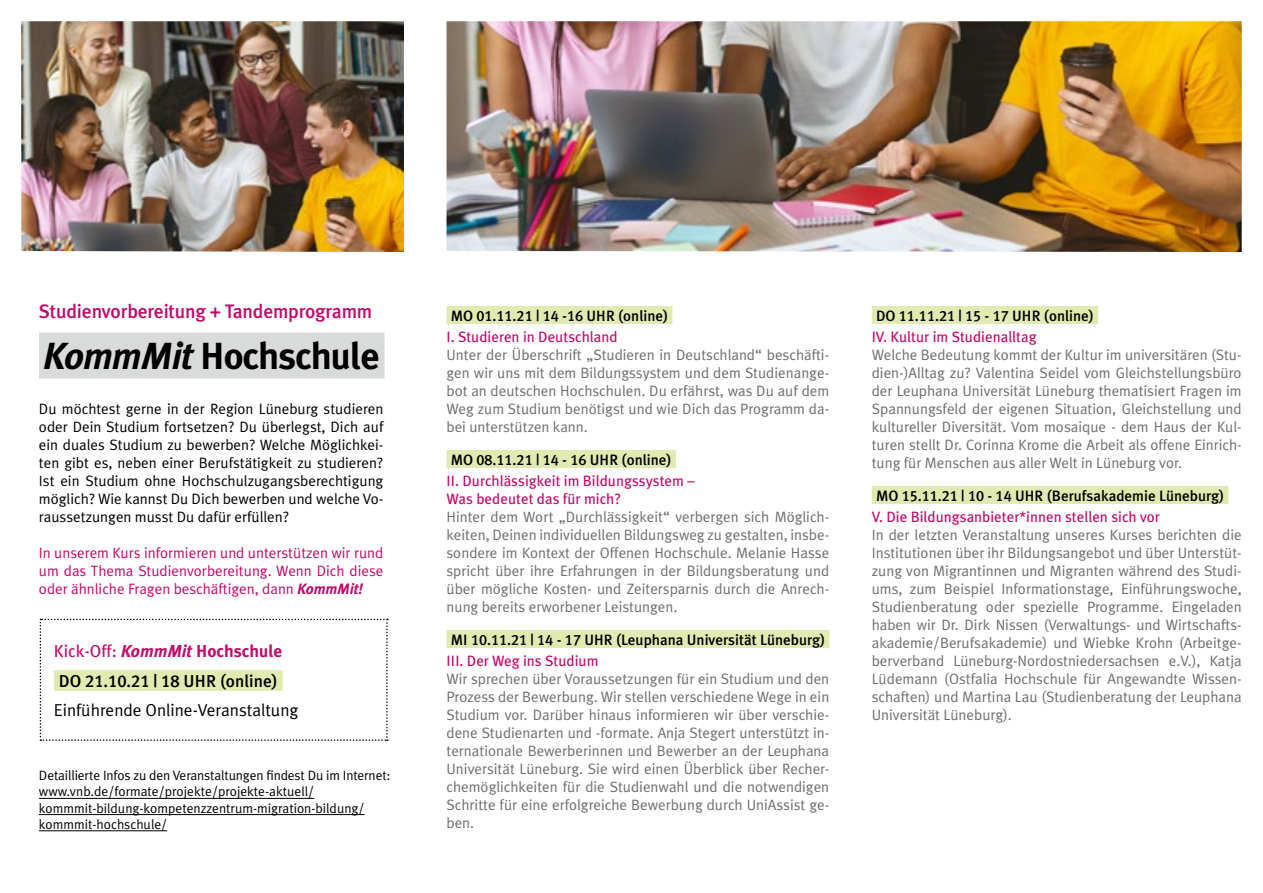
<style>
.page{position:relative;width:1263px;height:893px;background:#fff}
.page>*{position:absolute;margin:0;border:0;box-sizing:border-box;transform-origin:0 0}
.t1{font:700 37.65px "Meta Plus";letter-spacing:-.025em;color:#000}
.t2{font:500 19.5px "Meta Plus";letter-spacing:-.01em;color:#bf0a6a}
.t3{font:17.25px "Meta Plus";color:#000}
.t4{font:700 17.25px "Meta Plus";color:#bf0a6a}
.t5{font:17.25px "Meta Plus Medium Caps";color:#000}
.t6{font:15px/18px "Meta Plus";color:#6e6e6e;text-align:justify}
.t7{font:15px/18px "Meta Plus";color:#000;text-align:justify}
.t8{font:15px/18px "Meta Plus";color:#bf0a6a}
.t9{font:15px/18px "Meta Plus";color:#bf0a6a;text-align:justify}
.t10{font:15px "Meta Plus Medium Caps";color:#000}
.t11{font:500 15px/21px "Meta Plus";color:#000}
.t12{font:13.5px/16.2px "Meta Plus";color:#000}
.s1{font-style:italic}
.s2{font-weight:700;font-style:italic}
.s3{font-weight:400}
.s4{font-family:"Meta Plus";font-weight:500}
.s5{font-family:"Meta Plus Medium Caps";font-weight:400}
.s6{font-weight:400;color:#bf0a6a}
.s7{font-family:"Meta Plus Medium Caps";color:#000}
.s8{font-weight:500;color:#000}
</style>
<div class="page">
<div style="left:446px;top:306px;width:226px;height:18px;background:#e1eab0"></div>
<div style="left:446px;top:450px;width:230px;height:18px;background:#e1eab0"></div>
<div style="left:446px;top:630px;width:383px;height:18px;background:#e1eab0"></div>
<div style="left:872px;top:306px;width:226px;height:18px;background:#e1eab0"></div>
<div style="left:872px;top:486px;width:356px;height:18px;background:#e1eab0"></div>
<hr style="left:39px;top:798px;width:275px;height:1px;background:#000">
<hr style="left:39px;top:814px;width:326px;height:1px;background:#000">
<hr style="left:39px;top:830px;width:128px;height:1px;background:#000">
<div style="left:39px;top:333px;width:346px;height:46px;background:#d9dada"></div>
<svg style="left:40px;top:619px;width:348px;height:122px"></svg>
<img style="left:21px;top:21px;width:383px;height:231px">
<img style="left:446px;top:21px;width:796px;height:231px">
<h2 class="t2" style="left:39px;top:300px;width:335px">Studienvorbereitung + Tandemprogramm</h2>
<h1 class="t1" style="left:43px;top:334px;width:338px"><span class="s1">KommMit</span> Hochschule</h1>
<p class="t7" style="left:39px;top:400px;width:346px">Du möchtest gerne in der Region Lüneburg studieren oder Dein Studium fortsetzen? Du überlegst, Dich auf ein duales Studium zu bewerben? Welche Möglichkei&shy;ten gibt es, neben einer Berufstätigkeit zu studieren?<br>Ist ein Studium ohne Hochschulzugangsberechtigung möglich? Wie kannst Du Dich bewerben und welche Vo&shy;raussetzungen musst Du dafür erfüllen?</p>
<p class="t9" style="left:39px;top:544px;width:346px">I n unserem Kurs informieren und unterstützen wir rund um das Thema Studienvorbereitung. Wenn Dich diese oder ähnliche Fragen beschäftigen, dann <span class="s2">KommMit!</span></p>
<p class="t4" style="left:54px;top:641px;width:230px"><span class="s3">Kick-Off:</span> <span class="s1">KommMit</span> Hochschule</p>
<p class="t5" style="left:59px;top:671px;width:220px">DO 21.10.21 | 18 UHR (<span class="s4">online</span>)</p>
<p class="t3" style="left:54px;top:700px;width:246px">Einführende Online-Veranstaltung</p>
<p class="t12" style="left:39px;top:767px;width:353px">Detaillierte I nfos zu den Veranstaltungen findest Du im I nternet: www.vnb.de/formate/projekte/projekte-aktuell/ kommmit-bildung-kompetenzzentrum-migration-bildung/ kommmit-hochschule/</p>
<p class="t10" style="left:451px;top:307px;width:219px">MO 01.11.21 | 14 -16 UHR <span class="s4">(online)</span></p>
<p class="t8" style="left:446px;top:328px;width:173px">I . Studieren in Deutschland</p>
<p class="t6" style="left:446px;top:346px;width:384px">Unter der Überschrift „Studieren in Deutschland“ beschäfti&shy;gen wir uns mit dem Bildungssystem und dem Studienange&shy;bot an deutschen Hochschulen. Du erfährst, was Du auf dem Weg zum Studium benötigst und wie Dich das Programm da&shy;bei unterstützen kann.</p>
<p class="t10" style="left:451px;top:451px;width:222px">MO 08.11.21 | 14 - 16 UHR <span class="s4">(online)</span></p>
<p class="t8" style="left:446px;top:472px;width:250px">II . Durchlässigkeit im Bildungssystem –<br>Was bedeutet das für mich?</p>
<p class="t6" style="left:446px;top:508px;width:384px">Hinter dem Wort „Durchlässigkeit“ verbergen sich Möglich&shy;keiten, Deinen individuellen Bildungsweg zu gestalten, insbe&shy;sondere im Kontext der Offenen Hochschule. Melanie Hasse spricht über ihre Erfahrungen in der Bildungsberatung und über mögliche Kosten- und Zeitersparnis durch die Anrech&shy;nung bereits erworbener Leistungen.</p>
<p class="t11" style="left:446px;top:629px;width:380px"><span class="s5">MI 10.11.21 | 14 - 17 UHR (</span>Leuphana Universität Lüneburg)<br><span class="s6">III . Der Weg ins Studium</span></p>
<p class="t6" style="left:446px;top:670px;width:384px">Wir sprechen über Voraussetzungen für ein Studium und den Prozess der Bewerbung. Wir stellen verschiedene Wege in ein Studium vor. Darüber hinaus informieren wir über verschie&shy;dene Studienarten und -formate. Anja Stegert unterstützt in&shy;ternationale Bewerberinnen und Bewerber an der Leuphana Universität Lüneburg. Sie wird einen Überblick über Recher&shy;chemöglichkeiten für die Studienwahl und die notwendigen Schritte für eine erfolgreiche Bewerbung durch UniAssist ge&shy;ben.</p>
<p class="t10" style="left:876px;top:307px;width:219px">DO 11.11.21 | 15 - 17 UHR <span class="s4">(online)</span></p>
<p class="t8" style="left:872px;top:328px;width:166px">IV. Kultur im Studienalltag</p>
<p class="t6" style="left:872px;top:346px;width:371px">Welche Bedeutung kommt der Kultur im universitären (Stu&shy;dien-)Alltag zu? Valentina Seidel vom Gleichstellungsbüro der Leuphana Universität Lüneburg thematisiert Fragen im Spannungsfeld der eigenen Situation, Gleichstellung und kultureller Diversität. Vom mosaique - dem Haus der Kul&shy;turen stellt Dr. Corinna Krome die Arbeit als offene Einrich&shy;tung für Menschen aus aller Welt in Lüneburg vor.</p>
<p class="t8" style="left:872px;top:485px;width:354px;line-height:21px"><span class="s7">MO 15.11.21 | 10 - 14 UHR</span> <span class="s8">(Berufsakademie Lüneburg)<br></span>V. Die Bildungsanbieter*innen stellen sich vor</p>
<p class="t6" style="left:872px;top:526px;width:371px">I n der letzten Veranstaltung unseres Kurses berichten die I nstitutionen über ihr Bildungsangebot und über Unterstüt&shy;zung von Migrantinnen und Migranten während des Studi&shy;ums, zum Beispiel I nformationstage, Einführungswoche, Studienberatung oder spezielle Programme. Eingeladen haben wir Dr. Dirk Nissen (Verwaltungs- und Wirtschafts&shy;akademie/Berufsakademie) und Wiebke Krohn (Arbeitge&shy;berverband Lüneburg-Nordostniedersachsen e.V.), Katja Lüdemann (Ostfalia Hochschule für Angewandte Wissen&shy;schaften) und Martina Lau (Studienberatung der Leuphana Universität Lüneburg).</p>
</div>
